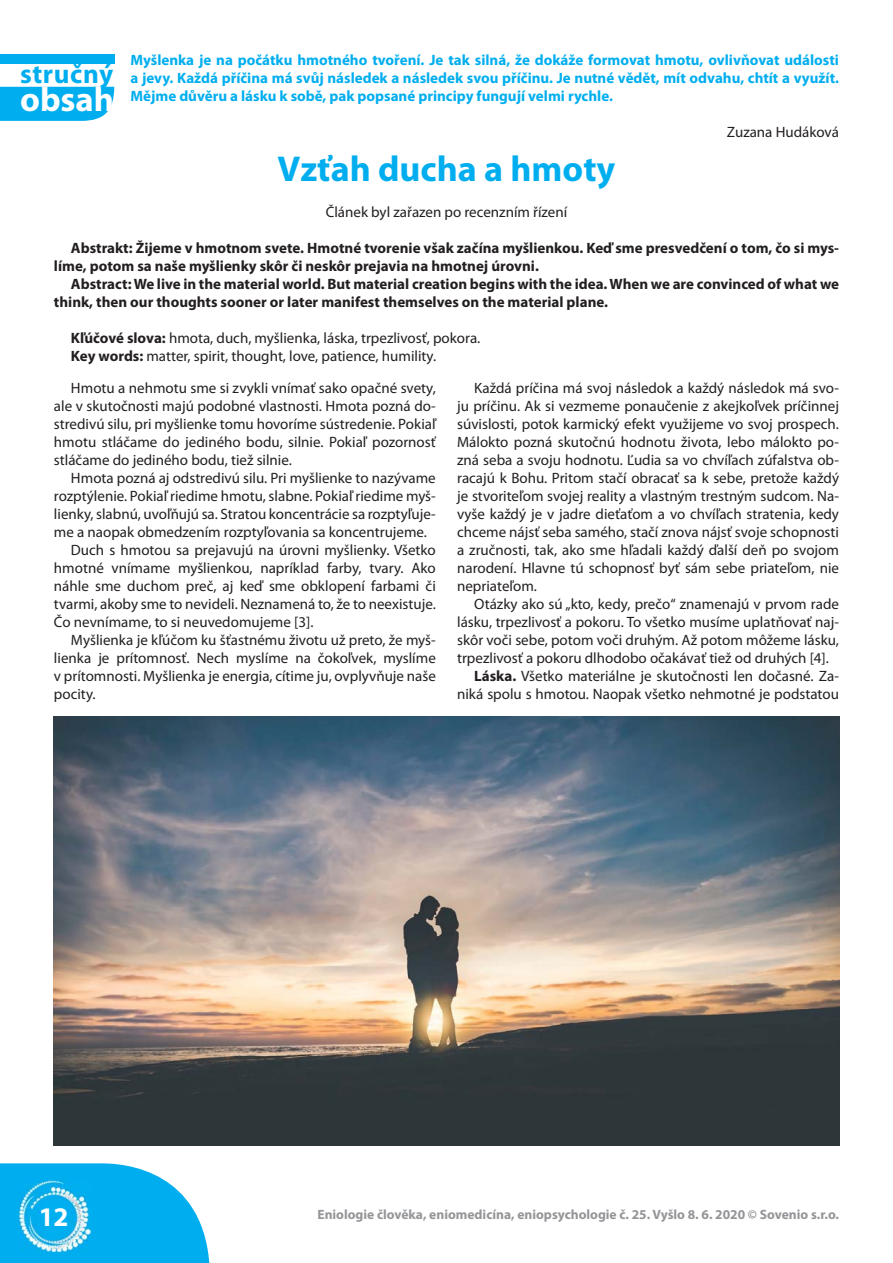
<style>
.page{position:relative;width:893px;height:1263px;background:#fff}
.page>*{position:absolute;margin:0;border:0;box-sizing:border-box;transform-origin:0 0}
.t1{font:700 36px "Myriad Pro";color:#00aeef}
.t2{font:700 34.5px "Myriad Pro";color:#fff}
.t3{font:700 27px "Myriad Pro";letter-spacing:.025em;color:#00aeef}
.t4{font:700 27px "Myriad Pro";color:#fff}
.t5{font:15px/18px "Myriad Pro";color:#231f20;text-align:justify}
.t6{font:700 15px/18px "Myriad Pro";color:#231f20}
.t7{font:700 15px/18px "Myriad Pro";color:#00aeef;text-align:justify}
.t8{font:700 13.5px "Myriad Pro";color:#939598}
.s1{font-weight:700}
</style>
<div class="page">
<svg style="left:0;top:1163px;width:210px;height:100px;background:#25b9f1"></svg>
<img style="left:20px;top:1180px;width:71px;height:72px">
<svg style="left:0;top:87px;width:114px;height:34px;background:#0bb1ef"></svg>
<div style="left:0;top:54px;width:114px;height:10px;background:#00aeef"></div>
<img style="left:54px;top:716px;width:785px;height:430px">
<h3 class="t3" style="left:20px;top:64px;width:95px">stručný</h3>
<h2 class="t2" style="left:20px;top:86px;width:95px">obsah</h2>
<p class="t7" style="left:130px;top:53px;width:710px">Myšlenka je na počátku hmotného tvoření. Je tak silná, že dokáže formovat hmotu, ovlivňovat události a jevy. Každá příčina má svůj následek a následek svou příčinu. Je nutné vědět, mít odvahu, chtít a využít.<br>Mějme důvěru a lásku k sobě, pak popsané principy fungují velmi rychle.</p>
<p class="t5" style="left:727px;top:125px;width:114px">Zuzana Hudáková</p>
<h1 class="t1" style="left:277px;top:155px;width:339px">Vzťah ducha a hmoty</h1>
<p class="t5" style="left:326px;top:204px;width:243px">Článek byl zařazen po recenzním řízení</p>
<p class="t6" style="left:54px;top:240px;width:786px;text-indent:17px">Abstrakt: Žijeme v hmotnom svete. Hmotné tvorenie však začína myšlienkou. Keď sme presvedčení o tom, čo si mys&shy;líme, potom sa naše myšlienky skôr či neskôr prejavia na hmotnej úrovni.</p>
<p class="t6" style="left:54px;top:276px;width:786px;text-indent:17px">Abstract: We live in the material world. But material creation begins with the idea. When we are convinced of what we think, then our thoughts sooner or later manifest themselves on the material plane.</p>
<p class="t5" style="left:71px;top:330px;width:411px"><span class="s1">Kľúčové slova:</span> hmota, duch, myšlienka, láska, trpezlivosť, pokora.<br><span class="s1">Key words:</span> matter, spirit, thought, love, patience, humility.</p>
<p class="t5" style="left:54px;top:381px;width:383px;text-indent:17px">Hmotu a nehmotu sme si zvykli vnímať sako opačné svety, ale v skutočnosti majú podobné vlastnosti. Hmota pozná do&shy;stredivú silu, pri myšlienke tomu hovoríme sústredenie. Pokiaľ hmotu stláčame do jediného bodu, silnie. Pokiaľ pozornosť stláčame do jediného bodu, tiež silnie.</p>
<p class="t5" style="left:71px;top:471px;width:366px">Hmota pozná aj odstredivú silu. Pri myšlienke to nazývame</p>
<p class="t5" style="left:54px;top:489px;width:383px">rozptýlenie. Pokiaľ riedime hmotu, slabne. Pokiaľ riedime myš-</p>
<p class="t5" style="left:54px;top:507px;width:383px">lienky, slabnú, uvoľňujú sa. Stratou koncentrácie sa rozptyľuje-</p>
<p class="t5" style="left:54px;top:525px;width:375px">me a naopak obmedzením rozptyľovania sa koncentrujeme.</p>
<p class="t5" style="left:71px;top:543px;width:366px">Duch s hmotou sa prejavujú na úrovni myšlienky. Všetko</p>
<p class="t5" style="left:54px;top:561px;width:383px">hmotné vnímame myšlienkou, napríklad farby, tvary. Ako</p>
<p class="t5" style="left:54px;top:579px;width:383px">náhle sme duchom preč, aj keď sme obklopení farbami či</p>
<p class="t5" style="left:54px;top:597px;width:383px">tvarmi, akoby sme to nevideli. Neznamená to, že to neexistuje.</p>
<p class="t5" style="left:54px;top:615px;width:261px">Čo nevnímame, to si neuvedomujeme [3].</p>
<p class="t5" style="left:71px;top:633px;width:366px">Myšlienka je kľúčom ku šťastnému životu už preto, že myš-</p>
<p class="t5" style="left:54px;top:651px;width:383px">lienka je prítomnosť. Nech myslíme na čokoľvek, myslíme</p>
<p class="t5" style="left:54px;top:669px;width:383px">v prítomnosti. Myšlienka je energia, cítime ju, ovplyvňuje naše</p>
<p class="t5" style="left:54px;top:687px;width:43px">pocity.</p>
<p class="t5" style="left:457px;top:381px;width:383px;text-indent:17px">Každá príčina má svoj následok a každý následok má svo&shy;ju príčinu. Ak si vezmeme ponaučenie z akejkoľvek príčinnej súvislosti, potok karmický efekt využijeme vo svoj prospech.<br>Málokto pozná skutočnú hodnotu života, lebo málokto po&shy;zná seba a svoju hodnotu. Ľudia sa vo chvíľach zúfalstva ob&shy;racajú k Bohu. Pritom stačí obracať sa k sebe, pretože každý je stvoriteľom svojej reality a vlastným trestným sudcom. Na&shy;vyše každý je v jadre dieťaťom a vo chvíľach stratenia, kedy chceme nájsť seba samého, stačí znova nájsť svoje schopnosti a zručnosti, tak, ako sme hľadali každý ďalší deň po svojom narodení. Hlavne tú schopnosť byť sám sebe priateľom, nie nepriateľom.</p>
<p class="t5" style="left:474px;top:597px;width:366px">Otázky ako sú „kto, kedy, prečo“ znamenajú v prvom rade</p>
<p class="t5" style="left:457px;top:615px;width:383px">lásku, trpezlivosť a pokoru. To všetko musíme uplatňovať naj-</p>
<p class="t5" style="left:457px;top:633px;width:383px">skôr voči sebe, potom voči druhým. Až potom môžeme lásku,</p>
<p class="t5" style="left:457px;top:651px;width:373px">trpezlivosť a pokoru dlhodobo očakávať tiež od druhých [4].</p>
<p class="t5" style="left:474px;top:669px;width:366px"><span class="s1">Láska.</span> Všetko materiálne je skutočnosti len dočasné. Za-</p>
<p class="t5" style="left:457px;top:687px;width:383px">niká spolu s hmotou. Naopak všetko nehmotné je podstatou</p>
<h3 class="t4" style="left:39px;top:1207px;width:31px">12</h3>
<p class="t8" style="left:317px;top:1209px;width:523px">Eniologie člověka, eniomedicína, eniopsychologie č. 25. Vyšlo 8. 6. 2020 © Sovenio s.r.o.</p>
</div>
